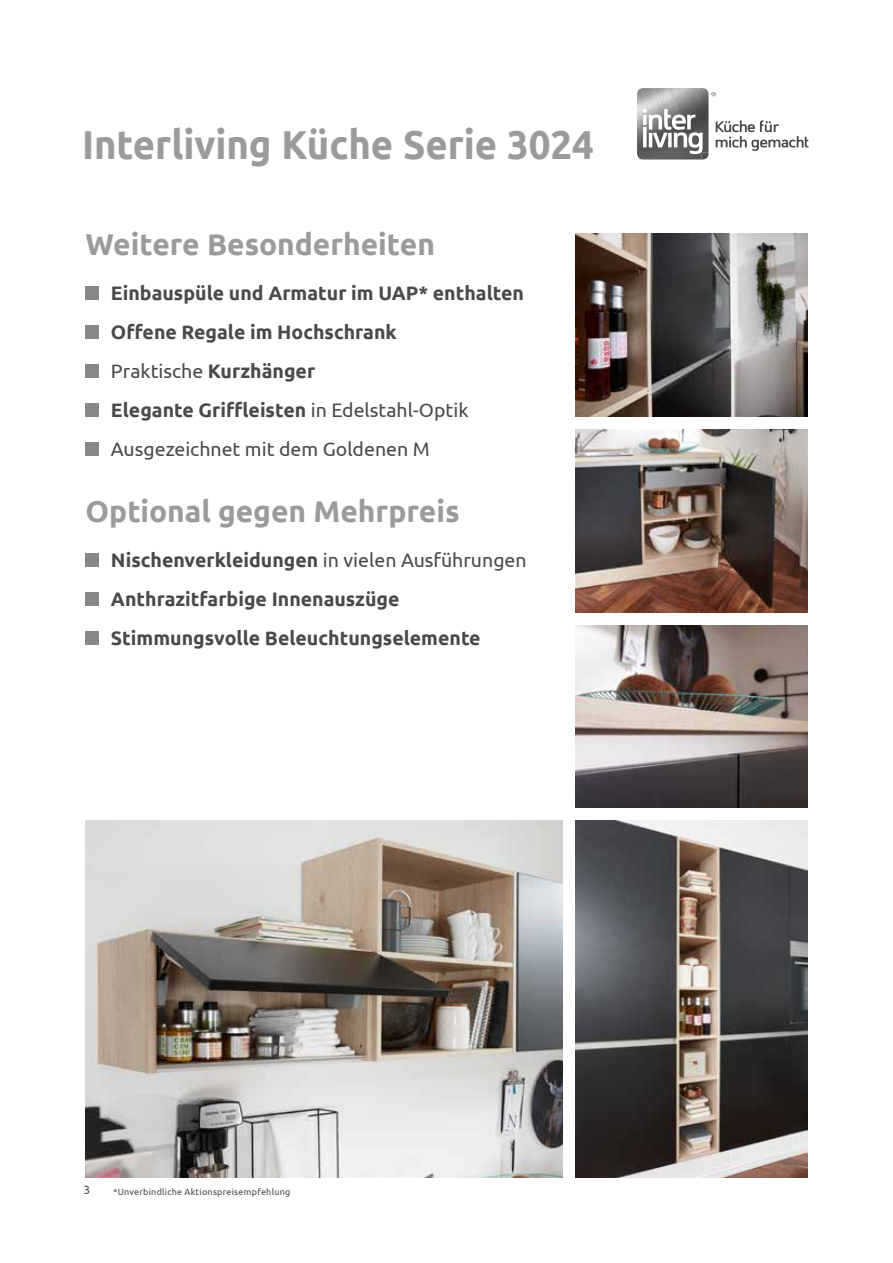
<style>
.page{position:relative;width:893px;height:1263px;background:#fff}
.page>*{position:absolute;margin:0;border:0;box-sizing:border-box;transform-origin:0 0}
.t1{font:700 40.35px "Ubuntu";letter-spacing:-.005em;color:#9b9b9a;scale:.95 1}
.t2{font:700 30px "Ubuntu";color:#9b9b9a}
.t3{font:700 19.5px/39px "Ubuntu";color:#4a4a49}
.t4{font:12px "Ubuntu";color:#4a4a49}
.t5{font:9px "Ubuntu";letter-spacing:.025em;color:#4a4a49}
.s1{font-weight:400}
</style>
<div class="page">
<img style="left:575px;top:429px;width:233px;height:183px">
<img style="left:575px;top:821px;width:233px;height:357px">
<img style="left:85px;top:821px;width:478px;height:357px">
<img style="left:575px;top:234px;width:233px;height:183px">
<div style="left:85px;top:286px;width:14px;height:14px;background:#878787"></div>
<div style="left:85px;top:325px;width:14px;height:14px;background:#878787"></div>
<div style="left:85px;top:364px;width:14px;height:14px;background:#878787"></div>
<div style="left:85px;top:403px;width:14px;height:14px;background:#878787"></div>
<div style="left:85px;top:442px;width:14px;height:14px;background:#878787"></div>
<div style="left:85px;top:553px;width:14px;height:14px;background:#878787"></div>
<div style="left:85px;top:592px;width:14px;height:14px;background:#878787"></div>
<div style="left:85px;top:631px;width:14px;height:14px;background:#878787"></div>
<img style="left:575px;top:625px;width:233px;height:183px">
<img style="left:637px;top:88px;width:64px;height:72px">
<img style="left:701px;top:88px;width:7px;height:21px">
<svg style="left:643px;top:109px;width:65px;height:51px"></svg>
<svg style="left:715px;top:120px;width:94px;height:31px"></svg>
<svg style="left:712px;top:92px;width:4px;height:4px"></svg>
<h1 class="t1" style="left:82px;top:121px;width:540px">Interliving Küche Serie 3024</h1>
<h2 class="t2" style="left:85px;top:226px;width:351px">Weitere Besonderheiten</h2>
<p class="t3" style="left:111px;top:273px;width:415px">Einbauspüle und Armatur im UAP* enthalten Offene Regale im Hochschrank<br><span class="s1">Praktische</span> Kurzhänger<br>Elegante Griffleisten <span class="s1">in Edelstahl-Optik Ausgezeichnet mit dem Goldenen M</span></p>
<h2 class="t2" style="left:85px;top:493px;width:376px">Optional gegen Mehrpreis</h2>
<p class="t3" style="left:111px;top:540px;width:417px">Nischenverkleidungen <span class="s1">in vielen Ausführungen<br></span>Anthrazitfarbige Innenauszüge<br>Stimmungsvolle Beleuchtungselemente</p>
<p class="t4" style="left:83px;top:1183px;width:8px">3</p>
<p class="t5" style="left:113px;top:1186px;width:179px">*Unverbindliche Aktionspreisempfehlung</p>
</div>
